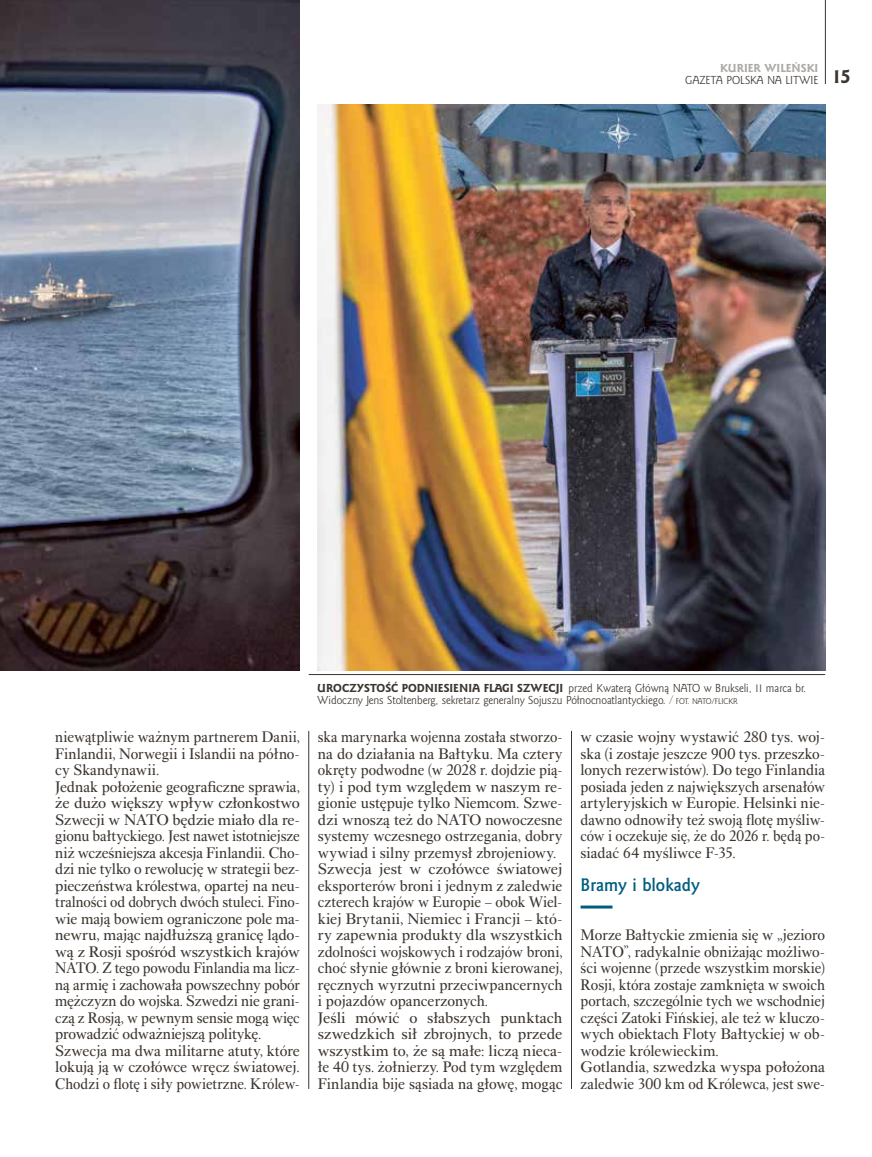
<style>
.page{position:relative;width:872px;height:1157px;background:#fff}
.page>*{position:absolute;margin:0;border:0;box-sizing:border-box;transform-origin:0 0}
.t1{font:18px "Goldy EFN Heavy";color:#3c352f}
.t2{font:700 16.5px "Goldy EFN";color:#005d7f}
.t3{font:15.75px/16.5px "Alpha Book TTEFN";letter-spacing:-.005em;color:#3c352f}
.t4{font:15.75px/16.5px "Alpha Book TTEFN";letter-spacing:-.005em;color:#3c352f;scale:.96 1}
.t5{font:10.5px/12px "Goldy EFN";color:#3c352f}
.t6{font:10.5px "Goldy EFN Heavy";color:#acaaa8}
.s1{font-family:"Goldy EFN Heavy"}
.s2{color:#84817e}
.s3{font-size:7.5px}
</style>
<div class="page">
<hr style="left:825px;top:0;width:1px;height:84px;background:#3c352f">
<hr style="left:571px;top:731px;width:1px;height:358px;background:#3c352f">
<hr style="left:308px;top:731px;width:1px;height:358px;background:#3c352f">
<hr style="left:580px;top:905px;width:32px;height:3px;background:#005d7f">
<img style="left:0;top:0;width:300px;height:670px">
<hr style="left:0;top:393px;width:4px;height:266px;background:#3c352f;opacity:.75">
<hr style="left:309px;top:674px;width:516px;height:1px;background:#3c352f">
<img style="left:318px;top:104px;width:507px;height:566px">
<p class="t6" style="left:720px;top:61px;width:100px">KURIER WILEŃSKI</p>
<p class="t5" style="left:685px;top:74px;width:135px">GAZETA POLSKA NA LITWIE</p>
<p class="t1" style="left:832px;top:65px;width:20px">15</p>
<p class="t5" style="left:317px;top:682px;width:490px"><span class="s1">UROCZYSTOŚĆ PODNIESIENIA FLAGI SZWECJI</span> przed Kwaterą Główną NATO w Brukseli, 11 marca br.<br>Widoczny Jens Stoltenberg, sekretarz generalny Sojuszu Północnoatlantyckiego. <span class="s2">/</span> <span class="s3">FOT. NATO/FLICKR</span></p>
<p class="t3" style="left:55px;top:728px;width:246px">niewątpliwie ważnym partnerem Danii, Finlandii, Norwegii i Islandii na półno&shy;cy Skandynawii.<br>Jednak położenie geograficzne sprawia, że dużo większy wpływ członkostwo Szwecji w NATO będzie miało dla re&shy;gionu bałtyckiego. Jest nawet istotniejsze niż wcześniejsza akcesja Finlandii. Cho&shy;dzi nie tylko o rewolucję w strategii bez&shy;pieczeństwa królestwa, opartej na neu&shy;tralności od dobrych dwóch stuleci. Fino&shy;wie mają bowiem ograniczone pole ma&shy;newru, mając najdłuższą granicę lądo&shy;wą z Rosji spośród wszystkich krajów NATO. Z tego powodu Finlandia ma licz&shy;ną armię i zachowała powszechny pobór mężczyzn do wojska. Szwedzi nie grani&shy;czą z Rosją, w pewnym sensie mogą więc prowadzić odważniejszą politykę.<br>Szwecja ma dwa militarne atuty, które lokują ją w czołówce wręcz światowej.<br>Chodzi o flotę i siły powietrzne. Królew-</p>
<p class="t4" style="left:318px;top:728px;width:256px">ska marynarka wojenna została stworzo&shy;na do działania na Bałtyku. Ma cztery okręty podwodne (w 2028 r. dojdzie pią&shy;ty) i pod tym względem w naszym re&shy;gionie ustępuje tylko Niemcom. Szwe&shy;dzi wnoszą też do NATO nowoczesne systemy wczesnego ostrzegania, dobry wywiad i silny przemysł zbrojeniowy.<br>Szwecja jest w czołówce światowej eksporterów broni i jednym z zaledwie czterech krajów w Europie – obok Wiel&shy;kiej Brytanii, Niemiec i Francji – któ&shy;ry zapewnia produkty dla wszystkich zdolności wojskowych i rodzajów broni, choć słynie głównie z broni kierowanej, ręcznych wyrzutni przeciwpancernych i pojazdów opancerzonych.<br>Jeśli mówić o słabszych punktach szwedzkich sił zbrojnych, to przede wszystkim to, że są małe: liczą nieca&shy;łe 40 tys. żołnierzy. Pod tym względem Finlandia bije sąsiada na głowę, mogąc</p>
<p class="t3" style="left:580px;top:728px;width:246px;text-align:justify">w czasie wojny wystawić 280 tys. woj&shy;ska (i zostaje jeszcze 900 tys. przeszko&shy;lonych rezerwistów). Do tego Finlandia posiada jeden z największych arsenałów artyleryjskich w Europie. Helsinki nie&shy;dawno odnowiły też swoją flotę myśliw&shy;ców i oczekuje się, że do 2026 r. będą po&shy;siadać 64 myśliwce F-35.</p>
<p class="t2" style="left:580px;top:874px;width:121px">Bramy i blokady</p>
<p class="t3" style="left:580px;top:926px;width:246px">Morze Bałtyckie zmienia się w „jezioro NATO”, radykalnie obniżając możliwo&shy;ści wojenne (przede wszystkim morskie)<br>Rosji, która zostaje zamknięta w swoich portach, szczególnie tych we wschodniej części Zatoki Fińskiej, ale też w kluczo&shy;wych obiektach Floty Bałtyckiej w ob&shy;wodzie królewieckim.<br>Gotlandia, szwedzka wyspa położona zaledwie 300 km od Królewca, jest swe-</p>
</div>
